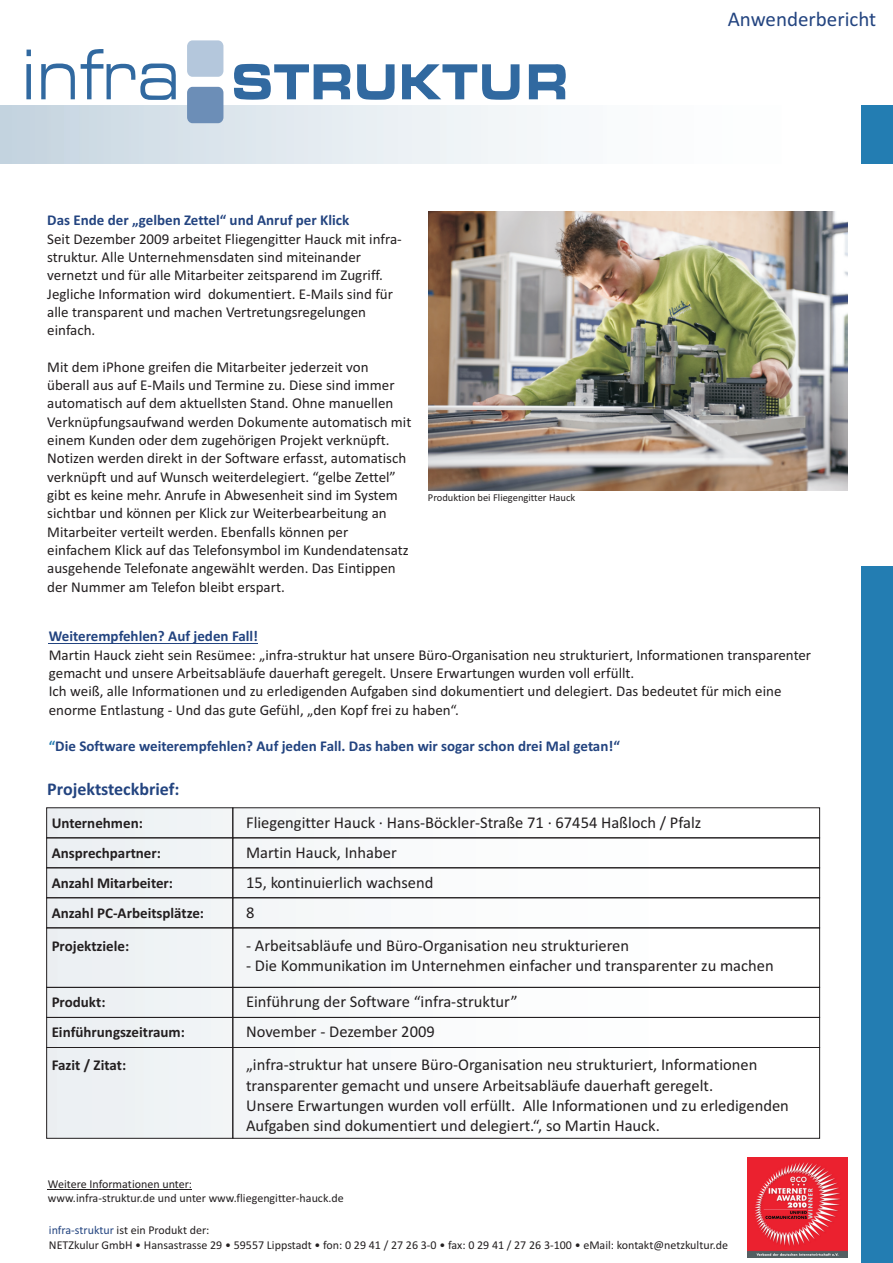
<style>
.page{position:relative;width:893px;height:1263px;background:#fff}
.page>*{position:absolute;margin:0;border:0;box-sizing:border-box;transform-origin:0 0}
.t1{font:21px "Calibri";color:#234480}
.t2{font:700 18px "Calibri";color:#234480}
.t3{font:16.5px/20.1px "Calibri";color:#231f20}
.t4{font:15px/18.3px "Calibri";color:#231f20}
.t5{font:700 15px "Calibri";color:#234480}
.t6{font:700 15px "Calibri";color:#231f20}
.t7{font:12px/14.7px "Calibri";color:#231f20}
.t8{font:10.5px "Calibri";color:#231f20}
.s1{color:#237db2}
.s2{color:#234480}
</style>
<div class="page">
<hr style="left:48px;top:1189px;width:144px;height:1px;background:#231f20">
<div style="left:861px;top:566px;width:31px;height:697px;background:#237db2"></div>
<div style="left:861px;top:105px;width:31px;height:59px;background:#237db2"></div>
<svg style="left:26px;top:50px;width:5px;height:49px"></svg>
<svg style="left:41px;top:64px;width:34px;height:35px"></svg>
<svg style="left:81px;top:49px;width:95px;height:51px"></svg>
<svg style="left:234px;top:64px;width:116px;height:36px"></svg>
<svg style="left:357px;top:64px;width:38px;height:36px"></svg>
<svg style="left:402px;top:64px;width:117px;height:36px"></svg>
<svg style="left:529px;top:64px;width:37px;height:35px"></svg>
<div style="left:187px;top:87px;width:36px;height:36px;background:#6c8eb7;border-radius:6px"></div>
<div style="left:187px;top:40px;width:36px;height:37px;background:#b4c7dc;border-radius:6px"></div>
<img style="left:428px;top:211px;width:419px;height:279px">
<hr style="left:49px;top:643px;width:209px;height:1px;background:#234480">
<div style="left:46px;top:808px;width:187px;height:30px;border:1px solid #231f20"></div>
<div style="left:233px;top:808px;width:587px;height:30px;border:1px solid #231f20"></div>
<div style="left:46px;top:867px;width:187px;height:31px;border:1px solid #231f20"></div>
<div style="left:233px;top:867px;width:587px;height:31px;border:1px solid #231f20"></div>
<div style="left:46px;top:898px;width:187px;height:30px;border:1px solid #231f20"></div>
<div style="left:233px;top:898px;width:587px;height:30px;border:1px solid #231f20"></div>
<div style="left:46px;top:987px;width:187px;height:30px;border:1px solid #231f20"></div>
<div style="left:233px;top:987px;width:587px;height:30px;border:1px solid #231f20"></div>
<div style="left:46px;top:1017px;width:187px;height:31px;border:1px solid #231f20"></div>
<div style="left:233px;top:1017px;width:587px;height:31px;border:1px solid #231f20"></div>
<div style="left:46px;top:1047px;width:187px;height:91px;border:1px solid #231f20"></div>
<img style="left:748px;top:1158px;width:99px;height:99px">
<p class="t5" style="left:47px;top:216px;width:304px">Das Ende der „gelben Zettel“ und Anruf per Klick</p>
<p class="t4" style="left:47px;top:231px;width:356px">Seit Dezember 2009 arbeitet Fliegengitter Hauck mit infra&shy;struktur. Alle Unternehmensdaten sind miteinander vernetzt und für alle Mitarbeiter zeitsparend im Zugriff.<br>Jegliche Information wird dokumentiert. E-Mails sind für alle transparent und machen Vertretungsregelungen einfach.</p>
<p class="t4" style="left:47px;top:359px;width:366px">Mit dem iPhone greifen die Mitarbeiter jederzeit von überall aus auf E-Mails und Termine zu. Diese sind immer automatisch auf dem aktuellsten Stand. Ohne manuellen Verknüpfungsaufwand werden Dokumente automatisch mit einem Kunden oder dem zugehörigen Projekt verknüpft.<br>Notizen werden direkt in der Software erfasst, automatisch verknüpft und auf Wunsch weiterdelegiert. “gelbe Zettel” gibt es keine mehr. Anrufe in Abwesenheit sind im System sichtbar und können per Klick zur Weiterbearbeitung an Mitarbeiter verteilt werden. Ebenfalls können per einfachem Klick auf das Telefonsymbol im Kundendatensatz ausgehende Telefonate angewählt werden. Das Eintippen der Nummer am Telefon bleibt erspart.</p>
<p class="t5" style="left:49px;top:632px;width:211px">Weiterempfehlen? Auf jeden Fall!</p>
<p class="t8" style="left:428px;top:495px;width:149px">Produktion bei Fliegengitter Hauck</p>
<h1 class="t1" style="left:728px;top:13px;width:150px">Anwenderbericht</h1>
<p class="t4" style="left:49px;top:647px;width:764px">Martin Hauck zieht sein Resümee: „infra-struktur hat unsere Büro-Organisation neu strukturiert, Informationen transparenter gemacht und unsere Arbeitsabläufe dauerhaft geregelt. Unsere Erwartungen wurden voll erfüllt.<br>Ich weiß, alle Informationen und zu erledigenden Aufgaben sind dokumentiert und delegiert. Das bedeutet für mich eine enorme Entlastung - Und das gute Gefühl, „den Kopf frei zu haben“.</p>
<p class="t5" style="left:49px;top:742px;width:573px"><span class="s1">“</span>Die Software weiterempfehlen? Auf jeden Fall. Das haben wir sogar schon drei Mal getan!“</p>
<p class="t2" style="left:47px;top:783px;width:134px">Projektsteckbrief:</p>
<p class="t6" style="left:52px;top:818px;width:93px">Unternehmen:</p>
<p class="t3" style="left:246px;top:814px;width:457px">Fliegengitter Hauck · Hans-Böckler-Straße 71 · 67454 Haßloch / Pfalz</p>
<p class="t6" style="left:52px;top:848px;width:111px">Ansprechpartner:</p>
<p class="t3" style="left:246px;top:844px;width:152px">Martin Hauck, Inhaber</p>
<p class="t6" style="left:52px;top:878px;width:123px">Anzahl Mitarbeiter:</p>
<p class="t3" style="left:246px;top:874px;width:189px">15, kontinuierlich wachsend</p>
<p class="t6" style="left:52px;top:908px;width:154px">Anzahl PC-Arbeitsplätze:</p>
<p class="t3" style="left:246px;top:904px;width:10px">8</p>
<p class="t6" style="left:52px;top:941px;width:79px">Projektziele:</p>
<p class="t3" style="left:246px;top:937px;width:385px">- Arbeitsabläufe und Büro-Organisation neu strukturieren</p>
<p class="t3" style="left:246px;top:957px;width:529px">- Die Kommunikation im Unternehmen einfacher und transparenter zu machen</p>
<p class="t6" style="left:52px;top:998px;width:55px">Produkt:</p>
<p class="t3" style="left:246px;top:993px;width:273px">Einführung der Software “infra-struktur”</p>
<p class="t6" style="left:52px;top:1028px;width:135px">Einführungszeitraum:</p>
<p class="t3" style="left:246px;top:1024px;width:190px">November - Dezember 2009</p>
<p class="t6" style="left:52px;top:1061px;width:76px">Fazit / Zitat:</p>
<p class="t3" style="left:246px;top:1056px;width:544px">„infra-struktur hat unsere Büro-Organisation neu strukturiert, Informationen transparenter gemacht und unsere Arbeitsabläufe dauerhaft geregelt.<br>Unsere Erwartungen wurden voll erfüllt. Alle Informationen und zu erledigenden Aufgaben sind dokumentiert und delegiert.“, so Martin Hauck.</p>
<p class="t7" style="left:48px;top:1177px;width:297px">Weitere Informationen unter:<br>www.infra-struktur.de und unter www.fliegengitter-hauck.de</p>
<p class="t7" style="left:49px;top:1224px;width:680px"><span class="s2">infra-struktur</span> ist ein Produkt der:<br>NETZkulur GmbH • Hansastrasse 29 • 59557 Lippstadt • fon: 0 29 41 / 27 26 3-0 • fax: 0 29 41 / 27 26 3-100 • eMail: kontakt@netzkultur.de</p>
</div>
